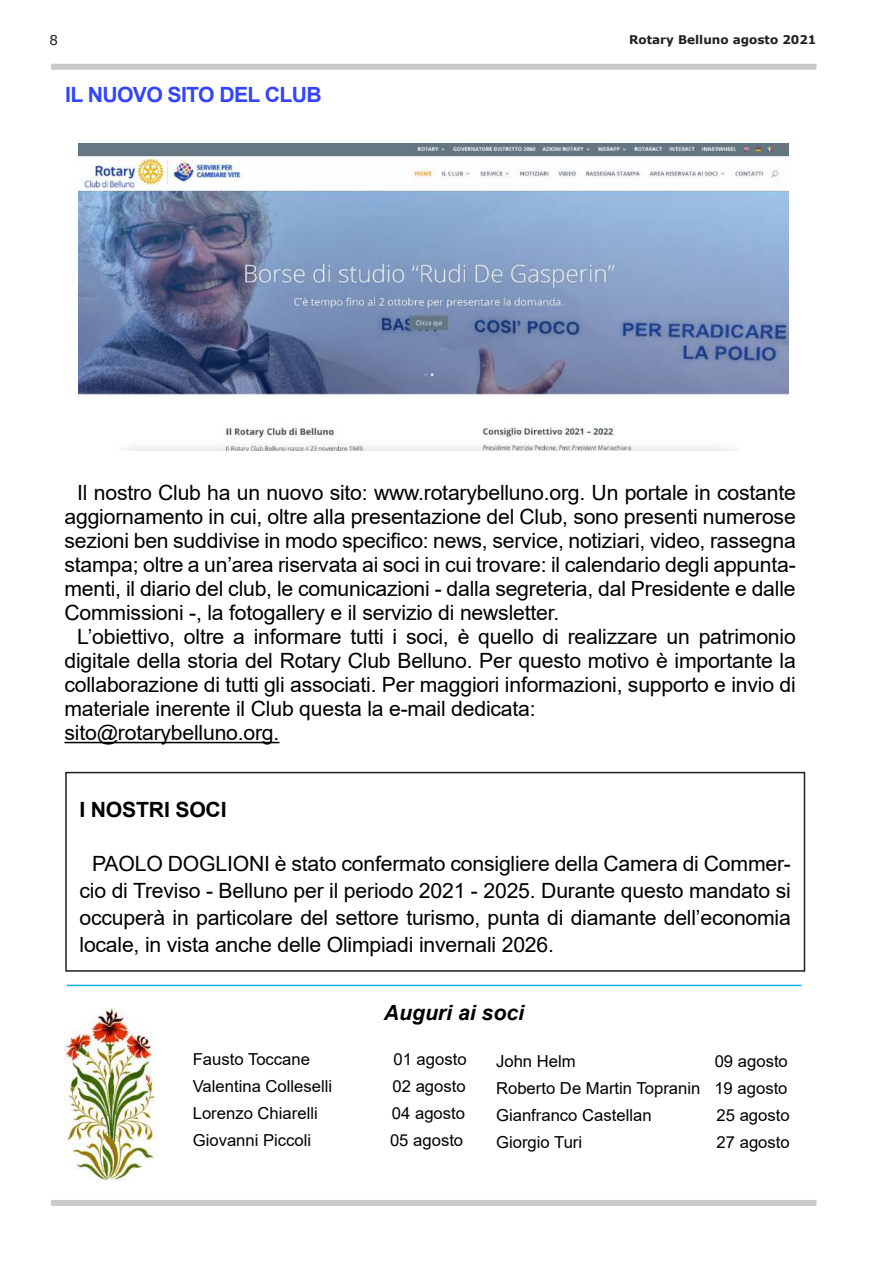
<style>
.page{position:relative;width:893px;height:1263px;background:#fff}
.page>*{position:absolute;margin:0;border:0;box-sizing:border-box;transform-origin:0 0}
.t1{font:21px/24px "Arial";letter-spacing:-.01em;color:#000;text-align:justify}
.t2{font:700 21px "Arial";letter-spacing:-.03em;color:#34f}
.t3{font:italic 700 21px "Arial";color:#000}
.t4{font:700 21px "Arial";letter-spacing:-.01em;color:#000}
.t5{font:16.5px/27px "Arial";color:#000;text-align:justify}
.t6{font:13.5px "Verdana";color:#231f20}
.t7{font:700 12px "Verdana";color:#231f20}
</style>
<div class="page">
<div style="left:51px;top:64px;width:765px;height:6px;background:#c8c9cb"></div>
<div style="left:51px;top:1200px;width:765px;height:6px;background:#c8c9cb"></div>
<img style="left:79px;top:144px;width:710px;height:306px">
<hr style="left:65px;top:742px;width:214px;height:1px;background:#000">
<div style="left:65px;top:772px;width:740px;height:200px;border:2px solid #231f20"></div>
<hr style="left:67px;top:985px;width:734px;height:1px;background:#00aeef">
<img style="left:65px;top:1008px;width:91px;height:173px">
<p class="t6" style="left:50px;top:31px;width:10px">8</p>
<p class="t7" style="left:629px;top:31px;width:189px">Rotary Belluno agosto 2021</p>
<p class="t2" style="left:65px;top:80px;width:258px">IL NUOVO SITO DEL CLUB</p>
<p class="t1" style="left:65px;top:481px;width:733px;text-indent:13px">Il nostro Club ha un nuovo sito: www.rotarybelluno.org. Un portale in costante aggiornamento in cui, oltre alla presentazione del Club, sono presenti numerose sezioni ben suddivise in modo specifico: news, service, notiziari, video, rassegna stampa; oltre a un’area riservata ai soci in cui trovare: il calendario degli appunta&shy;menti, il diario del club, le comunicazioni - dalla segreteria, dal Presidente e dalle Commissioni -, la fotogallery e il servizio di newsletter.</p>
<p class="t1" style="left:65px;top:625px;width:733px;text-align:left;text-indent:13px">L’obiettivo, oltre a informare tutti i soci, è quello di realizzare un patrimonio digitale della storia del Rotary Club Belluno. Per questo motivo è importante la collaborazione di tutti gli associati. Per maggiori informazioni, supporto e invio di materiale inerente il Club questa la e-mail dedicata:<br>sito@rotarybelluno.org.</p>
<p class="t4" style="left:80px;top:795px;width:149px">I NOSTRI SOCI</p>
<p class="t1" style="left:80px;top:850px;width:713px;line-height:27px;text-indent:13px">PAOLO DOGLIONI è stato confermato consigliere della Camera di Commer&shy;cio di Treviso - Belluno per il periodo 2021 - 2025. Durante questo mandato si occuperà in particolare del settore turismo, punta di diamante dell’economia locale, in vista anche delle Olimpiadi invernali 2026.</p>
<p class="t3" style="left:384px;top:999px;width:142px">Auguri ai soci</p>
<p class="t5" style="left:496px;top:1047px;width:81px">John Helm</p>
<p class="t5" style="left:193px;top:1046px;width:119px">Fausto Toccane</p>
<p class="t5" style="left:393px;top:1046px;width:75px">01 agosto</p>
<p class="t5" style="left:193px;top:1073px;width:141px">Valentina Colleselli</p>
<p class="t5" style="left:392px;top:1073px;width:75px">02 agosto</p>
<p class="t5" style="left:193px;top:1100px;width:127px">Lorenzo Chiarelli</p>
<p class="t5" style="left:392px;top:1100px;width:75px">04 agosto</p>
<p class="t5" style="left:193px;top:1127px;width:120px">Giovanni Piccoli</p>
<p class="t5" style="left:390px;top:1127px;width:75px">05 agosto</p>
<p class="t5" style="left:496px;top:1047px;width:293px;text-indent:219px">09 agosto Roberto De Martin Topranin 19 agosto Gianfranco Castellan</p>
<p class="t5" style="left:716px;top:1101px;width:75px">25 agosto</p>
<p class="t5" style="left:496px;top:1128px;width:88px">Giorgio Turi</p>
<p class="t5" style="left:717px;top:1128px;width:75px">27 agosto</p>
</div>
